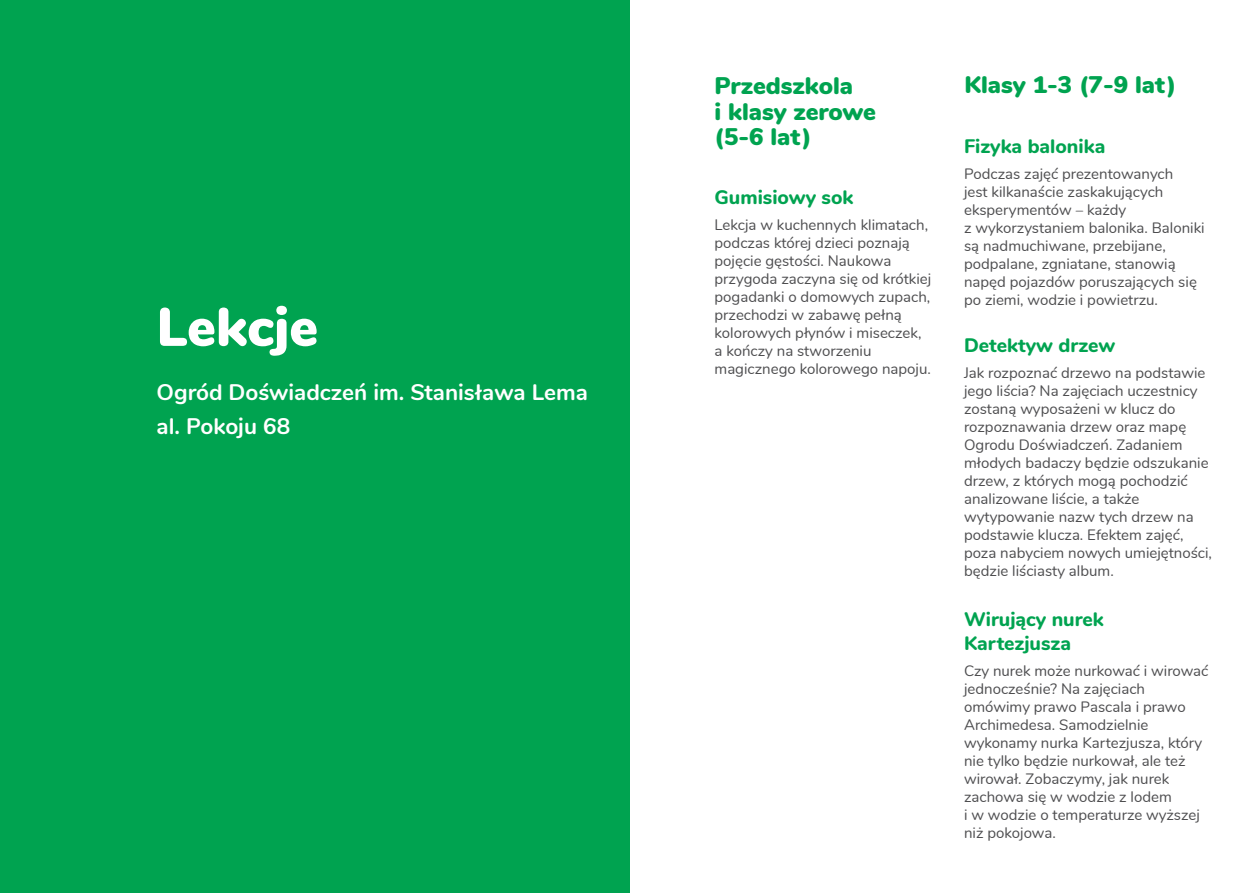
<style>
.page{position:relative;width:1259px;height:893px;background:#fff}
.page>*{position:absolute;margin:0;border:0;box-sizing:border-box;transform-origin:0 0}
.t1{font:900 54px "Nunito";color:#fff}
.t2{font:900 24px/25.5px "Nunito";color:#00a350}
.t3{font:700 22.5px/33px "Nunito";color:#fff}
.t4{font:800 19.5px/23.4px "Nunito";color:#00a350}
.t5{font:15px/18px "Nunito";color:#4d4d4f}
</style>
<div class="page">
<div style="left:0;top:0;width:629px;height:893px;background:#00a350"></div>
<h1 class="t1" style="left:156px;top:287px;width:163px">Lekcje</h1>
<h3 class="t3" style="left:156px;top:375px;width:433px">Ogród Doświadczeń im. Stanisława Lema al. Pokoju 68</h3>
<h2 class="t2" style="left:714px;top:72px;width:163px">Przedszkola<br>i klasy zerowe (5-6 lat)</h2>
<h2 class="t2" style="left:964px;top:71px;width:213px">Klasy 1-3 (7-9 lat)</h2>
<h3 class="t4" style="left:714px;top:184px;width:140px">Gumisiowy sok</h3>
<p class="t5" style="left:714px;top:215px;width:218px">Lekcja w kuchennych klimatach, podczas której dzieci poznają pojęcie gęstości. Naukowa przygoda zaczyna się od krótkiej pogadanki o domowych zupach, przechodzi w zabawę pełną kolorowych płynów i miseczek, a kończy na stworzeniu magicznego kolorowego napoju.</p>
<h3 class="t4" style="left:964px;top:133px;width:143px">Fizyka balonika</h3>
<p class="t5" style="left:964px;top:164px;width:242px">Podczas zajęć prezentowanych<br>jest kilkanaście zaskakujących eksperymentów – każdy<br>z wykorzystaniem balonika. Baloniki są nadmuchiwane, przebijane, podpalane, zgniatane, stanowią napęd pojazdów poruszających się po ziemi, wodzie i powietrzu.</p>
<h3 class="t4" style="left:964px;top:332px;width:153px">Detektyw drzew</h3>
<p class="t5" style="left:964px;top:363px;width:249px">Jak rozpoznać drzewo na podstawie jego liścia? Na zajęciach uczestnicy zostaną wyposażeni w klucz do rozpoznawania drzew oraz mapę<br>Ogrodu Doświadczeń. Zadaniem młodych badaczy będzie odszukanie drzew, z których mogą pochodzić analizowane liście, a także wytypowanie nazw tych drzew na podstawie klucza. Efektem zajęć, poza nabyciem nowych umiejętności, będzie liściasty album.</p>
<h3 class="t4" style="left:964px;top:607px;width:141px">Wirujący nurek<br>Kartezjusza</h3>
<p class="t5" style="left:964px;top:661px;width:246px">Czy nurek może nurkować i wirować jednocześnie? Na zajęciach omówimy prawo Pascala i prawo<br>Archimedesa. Samodzielnie wykonamy nurka Kartezjusza, który nie tylko będzie nurkował, ale też wirował. Zobaczymy, jak nurek zachowa się w wodzie z lodem<br>i w wodzie o temperaturze wyższej niż pokojowa.</p>
</div>
